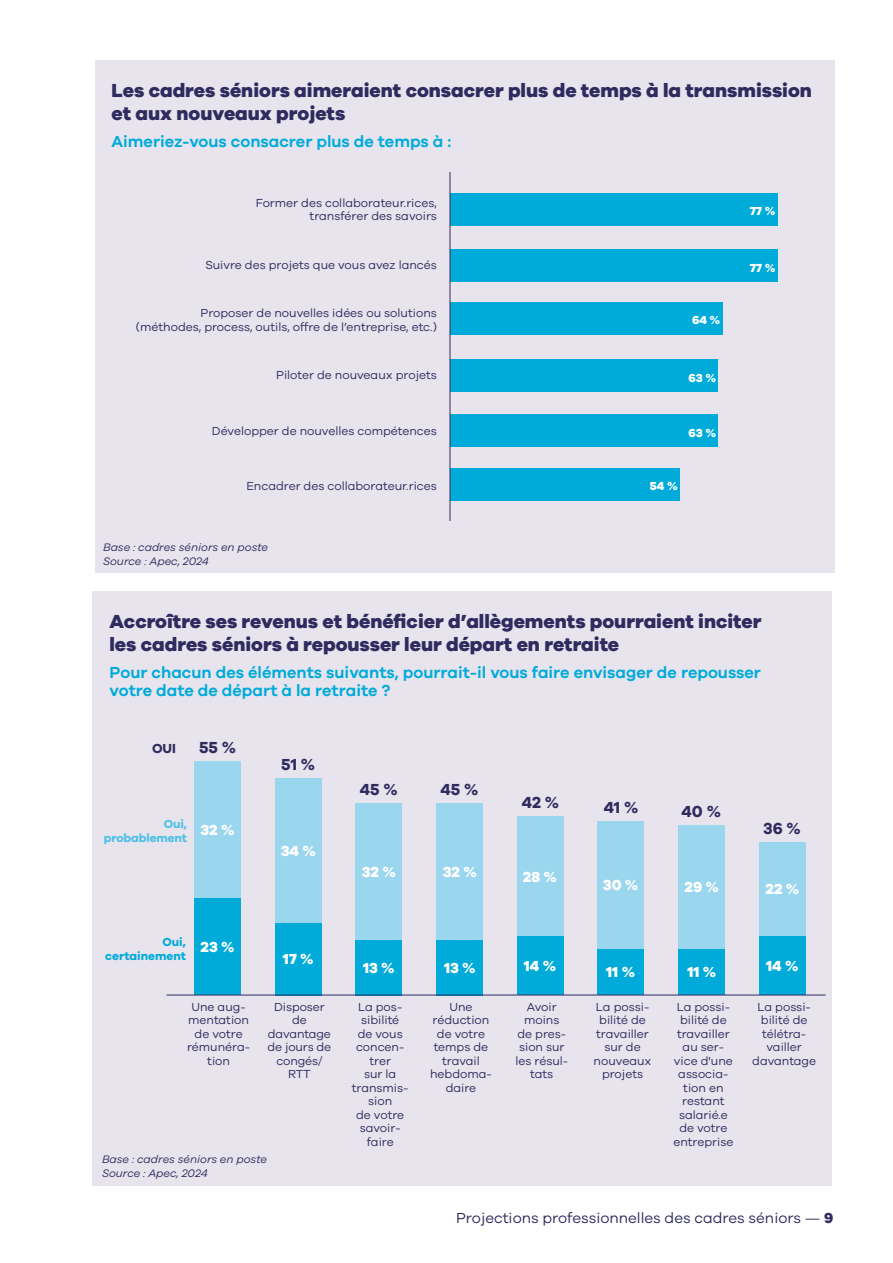
<style>
.page{position:relative;width:893px;height:1263px;background:#fff}
.page>*{position:absolute;margin:0;border:0;box-sizing:border-box;transform-origin:0 0}
.t1{font:800 19.5px/23.4px "Galano Grotesque";color:#2f2b5f}
.t2{font:600 16.5px/18px "Galano Grotesque";color:#00abda}
.t3{font:700 16.5px "Galano Grotesque";color:#2f2b5f}
.t4{font:800 15px "Galano Grotesque";color:#fff}
.t5{font:15px "Galano Grotesque";color:#2f2b5f}
.t6{font:700 13.5px "Galano Grotesque";color:#2f2b5f}
.t7{font:12px/13.5px "Galano Grotesque";color:#2f2b5f;text-align:center}
.t8{font:800 12px "Galano Grotesque";color:#fff}
.t9{font:700 12px/13.5px "Galano Grotesque";color:#00abda;text-align:right}
.t10{font:700 12px/13.5px "Galano Grotesque";letter-spacing:-.01em;color:#4cc1e5;text-align:right}
.t11{font:italic 11.25px/13.5px "Galano Grotesque";color:#2f2b5f}
.s1{font-weight:800}
</style>
<div class="page">
<div style="left:95px;top:60px;width:739px;height:513px;background:#e7e4ed"></div>
<div style="left:450px;top:193px;width:328px;height:32px;background:#00abda"></div>
<div style="left:450px;top:249px;width:328px;height:33px;background:#00abda"></div>
<div style="left:450px;top:302px;width:272px;height:33px;background:#00abda"></div>
<div style="left:450px;top:359px;width:268px;height:33px;background:#00abda"></div>
<div style="left:450px;top:415px;width:268px;height:32px;background:#00abda"></div>
<div style="left:450px;top:468px;width:230px;height:32px;background:#00abda"></div>
<div style="left:92px;top:591px;width:740px;height:594px;background:#e7e4ed"></div>
<div style="left:194px;top:897px;width:47px;height:98px;background:#00abda"></div>
<div style="left:194px;top:761px;width:47px;height:136px;background:#9bd6ef"></div>
<div style="left:356px;top:940px;width:46px;height:55px;background:#00abda"></div>
<div style="left:356px;top:804px;width:46px;height:136px;background:#9bd6ef"></div>
<div style="left:437px;top:940px;width:46px;height:55px;background:#00abda"></div>
<div style="left:437px;top:804px;width:46px;height:136px;background:#9bd6ef"></div>
<div style="left:517px;top:936px;width:46px;height:59px;background:#00abda"></div>
<div style="left:517px;top:816px;width:46px;height:120px;background:#9bd6ef"></div>
<div style="left:597px;top:948px;width:47px;height:47px;background:#00abda"></div>
<div style="left:597px;top:821px;width:47px;height:127px;background:#9bd6ef"></div>
<div style="left:679px;top:948px;width:46px;height:47px;background:#00abda"></div>
<div style="left:679px;top:825px;width:46px;height:123px;background:#9bd6ef"></div>
<div style="left:759px;top:936px;width:47px;height:59px;background:#00abda"></div>
<div style="left:759px;top:842px;width:47px;height:94px;background:#9bd6ef"></div>
<div style="left:275px;top:923px;width:47px;height:72px;background:#00abda"></div>
<div style="left:275px;top:778px;width:47px;height:145px;background:#9bd6ef"></div>
<hr style="left:167px;top:995px;width:659px;height:1px;background:#2f2b5f">
<hr style="left:450px;top:172px;width:1px;height:349px;background:#2f2b5f">
<h1 class="t1" style="left:112px;top:78px;width:702px">Les cadres séniors aimeraient consacrer plus de temps à la transmission et aux nouveaux projets</h1>
<h2 class="t2" style="left:112px;top:132px;width:341px">Aimeriez-vous consacrer plus de temps à :</h2>
<p class="t7" style="left:256px;top:196px;width:183px;text-align:right">Former des collaborateur.rices, transférer des savoirs</p>
<p class="t7" style="left:205px;top:258px;width:233px">Suivre des projets que vous avez lancés</p>
<p class="t7" style="left:136px;top:306px;width:302px;text-align:right">Proposer de nouvelles idées ou solutions (méthodes, process, outils, offre de l’entreprise, etc.)</p>
<p class="t7" style="left:276px;top:368px;width:162px">Piloter de nouveaux projets</p>
<p class="t7" style="left:212px;top:424px;width:226px">Développer de nouvelles compétences</p>
<p class="t7" style="left:246px;top:479px;width:192px">Encadrer des collaborateur.rices</p>
<p class="t11" style="left:103px;top:540px;width:167px">Base : cadres séniors en poste<br>Source : Apec, 2024</p>
<p class="t8" style="left:692px;top:313px;width:30px">64 %</p>
<p class="t8" style="left:688px;top:370px;width:29px">63 %</p>
<p class="t8" style="left:688px;top:425px;width:29px">63 %</p>
<p class="t8" style="left:650px;top:478px;width:30px">54 %</p>
<p class="t8" style="left:750px;top:204px;width:27px">77 %</p>
<p class="t8" style="left:750px;top:260px;width:27px">77 %</p>
<h1 class="t1" style="left:109px;top:609px;width:653px">Accroître ses revenus et bénéficier d’allègements pourraient inciter les cadres séniors à repousser leur départ en retraite</h1>
<h2 class="t2" style="left:109px;top:662px;width:653px">Pour chacun des éléments suivants, pourrait-il vous faire envisager de repousser votre date de départ à la retraite ?</h2>
<p class="t6" style="left:152px;top:740px;width:26px">OUI</p>
<h2 class="t3" style="left:199px;top:737px;width:39px">55 %</h2>
<h2 class="t3" style="left:281px;top:754px;width:36px">51 %</h2>
<h2 class="t3" style="left:360px;top:779px;width:39px">45 %</h2>
<h2 class="t3" style="left:440px;top:779px;width:39px">45 %</h2>
<h2 class="t3" style="left:522px;top:792px;width:39px">42 %</h2>
<h2 class="t3" style="left:604px;top:797px;width:36px">41 %</h2>
<h2 class="t3" style="left:682px;top:801px;width:41px">40 %</h2>
<p class="t10" style="left:104px;top:817px;width:85px">Oui, probablement</p>
<p class="t4" style="left:201px;top:820px;width:36px">32 %</p>
<p class="t4" style="left:281px;top:841px;width:37px">34 %</p>
<h2 class="t3" style="left:763px;top:818px;width:39px">36 %</h2>
<p class="t4" style="left:362px;top:863px;width:36px">32 %</p>
<p class="t4" style="left:443px;top:863px;width:36px">32 %</p>
<p class="t4" style="left:523px;top:867px;width:36px">28 %</p>
<p class="t4" style="left:603px;top:875px;width:37px">30 %</p>
<p class="t4" style="left:685px;top:878px;width:36px">29 %</p>
<p class="t4" style="left:765px;top:880px;width:35px">22 %</p>
<p class="t9" style="left:105px;top:935px;width:82px">Oui, certainement</p>
<p class="t4" style="left:201px;top:937px;width:36px">23 %</p>
<p class="t4" style="left:283px;top:950px;width:32px">17 %</p>
<p class="t4" style="left:363px;top:958px;width:33px">13 %</p>
<p class="t4" style="left:444px;top:958px;width:33px">13 %</p>
<p class="t4" style="left:524px;top:956px;width:34px">14 %</p>
<p class="t4" style="left:606px;top:963px;width:30px">11 %</p>
<p class="t4" style="left:687px;top:963px;width:30px">11 %</p>
<p class="t4" style="left:766px;top:956px;width:34px">14 %</p>
<p class="t7" style="left:187px;top:1000px;width:64px">Une aug&shy;mentation de votre rémunéra&shy;tion</p>
<p class="t7" style="left:268px;top:1000px;width:65px">Disposer de davantage de jours de congés/<br>RTT</p>
<p class="t7" style="left:352px;top:1000px;width:58px">La pos&shy;sibilité<br>de vous concen&shy;trer<br>sur la transmis&shy;sion<br>de votre savoir&shy;faire</p>
<p class="t7" style="left:430px;top:1000px;width:63px">Une réduction de votre temps de travail hebdoma&shy;daire</p>
<p class="t7" style="left:515px;top:1000px;width:54px">Avoir moins de pres&shy;sion sur les résul&shy;tats</p>
<p class="t7" style="left:594px;top:1000px;width:59px">La possi&shy;bilité de travailler sur de nouveaux projets</p>
<p class="t7" style="left:673px;top:1000px;width:62px">La possi&shy;bilité de travailler au ser&shy;vice d'une associa&shy;tion en restant salarié.e de votre entreprise</p>
<p class="t7" style="left:752px;top:1000px;width:65px">La possi&shy;bilité de télétra&shy;vailler davantage</p>
<p class="t11" style="left:102px;top:1152px;width:167px">Base : cadres séniors en poste<br>Source : Apec, 2024</p>
<p class="t5" style="left:456px;top:1208px;width:379px">Projections professionnelles des cadres séniors — <span class="s1">9</span></p>
</div>
